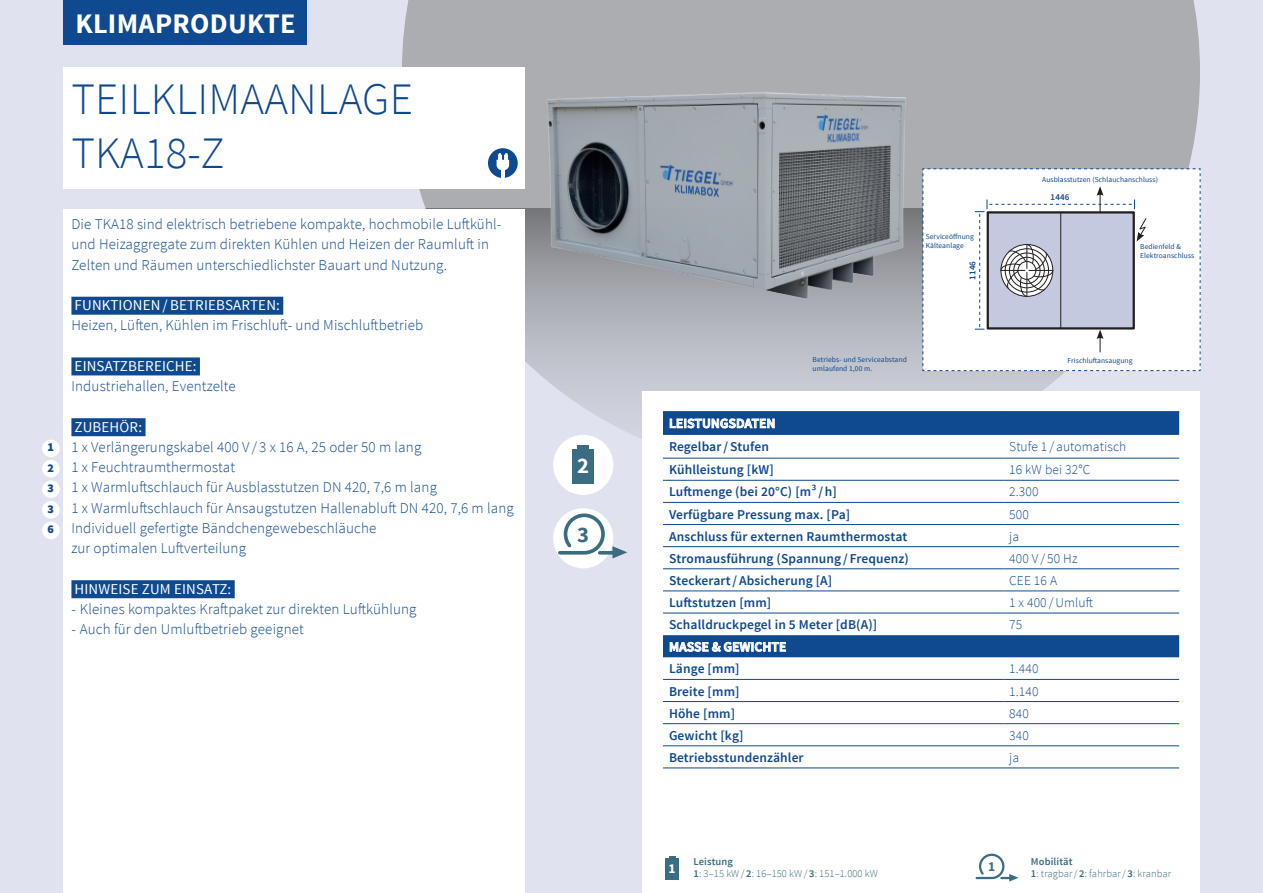
<style>
.page{position:relative;width:1263px;height:893px;background:#e0e3ef}
.page>*{position:absolute;margin:0;border:0;box-sizing:border-box;transform-origin:0 0}
.t1{font:300 45px/54px "Source Sans Pro";letter-spacing:.005em;color:#0f498f}
.t2{font:700 28.2px "Source Sans Pro";letter-spacing:.01em;color:#fff}
.t3{font:700 22.5px "Source Sans Pro";color:#fff}
.t4{font:700 22.5px "Source Sans Pro";color:#3a6d81}
.t5{font:300 15px/20.2px "Source Sans Pro";letter-spacing:.01em;color:#0f498f}
.t6{font:15px "Source Sans Pro";letter-spacing:.01em;color:#fff}
.t7{font:600 13.5px "Source Sans Pro";letter-spacing:.01em;color:#0f498f}
.t8{font:300 13.5px "Source Sans Pro";letter-spacing:.01em;color:#0f498f}
.t9{font:600 13.5px "Source Sans Pro";letter-spacing:.01em;color:#fff}
.t10{font:700 13.5px "Source Sans Pro";color:#fff}
.t11{font:700 13.5px "Source Sans Pro";color:#3a6d81}
.t12{font:900 12px "Source Sans Pro";color:#0f498f}
.t13{font:300 10.5px/12.6px "Source Sans Pro";letter-spacing:.01em;color:#3a6d81}
.t14{font:600 9px "Source Sans Pro";letter-spacing:.01em;color:#0f498f}
.t15{font:7.5px/9px "Source Sans Pro";letter-spacing:.01em;color:#0f498f}
.s1{font-weight:600}
</style>
<div class="page">
<div style="left:402px;top:0;width:798px;height:209px;background:#acadb1"></div>
<svg style="left:524px;top:209px;width:654px;height:263px;fill:#c3c5cf"></svg>
<div style="left:63px;top:67px;width:461px;height:122px;background:#fff"></div>
<div style="left:63px;top:209px;width:461px;height:684px;background:#fff"></div>
<div style="left:642px;top:391px;width:558px;height:502px;background:#fff"></div>
<div style="left:553px;top:435px;width:60px;height:60px;background:#fff;border-radius:50%"></div>
<div style="left:572px;top:449px;width:22px;height:35px;background:#3a6d81"></div>
<div style="left:578px;top:445px;width:11px;height:5px;background:#3a6d81"></div>
<div style="left:553px;top:508px;width:60px;height:60px;background:#fff;border-radius:50%"></div>
<svg style="left:556px;top:512px;width:71px;height:46px"></svg>
<div style="left:665px;top:858px;width:14px;height:21px;background:#3a6d81"></div>
<svg style="left:669px;top:856px;width:7px;height:2px"></svg>
<svg style="left:975px;top:853px;width:43px;height:29px"></svg>
<div style="left:63px;top:0;width:244px;height:45px;background:#0f498f"></div>
<div style="left:71px;top:297px;width:212px;height:18px;background:#0f498f"></div>
<div style="left:71px;top:357px;width:129px;height:18px;background:#0f498f"></div>
<div style="left:71px;top:418px;width:75px;height:18px;background:#0f498f"></div>
<div style="left:71px;top:580px;width:164px;height:18px;background:#0f498f"></div>
<img style="left:530px;top:60px;width:396px;height:255px">
<svg style="left:922px;top:168px;width:279px;height:203px"></svg>
<div style="left:488px;top:148px;width:30px;height:30px;background:#0f498f;border-radius:50%"></div>
<svg style="left:497px;top:153px;width:12px;height:25px"></svg>
<div style="left:42px;top:440px;width:18px;height:17px;background:#fff;border-radius:50%"></div>
<div style="left:42px;top:480px;width:18px;height:18px;background:#fff;border-radius:50%"></div>
<div style="left:42px;top:460px;width:18px;height:17px;background:#fff;border-radius:50%"></div>
<div style="left:42px;top:522px;width:18px;height:17px;background:#fff;border-radius:50%"></div>
<div style="left:42px;top:501px;width:18px;height:18px;background:#fff;border-radius:50%"></div>
<hr style="left:663px;top:411px;width:340px;height:1px;background:#0f498f">
<hr style="left:1003px;top:411px;width:176px;height:1px;background:#0f498f">
<hr style="left:663px;top:458px;width:340px;height:1px;background:#0f498f">
<hr style="left:1003px;top:458px;width:176px;height:1px;background:#0f498f">
<hr style="left:663px;top:480px;width:340px;height:1px;background:#0f498f">
<hr style="left:1003px;top:480px;width:176px;height:1px;background:#0f498f">
<hr style="left:663px;top:502px;width:340px;height:1px;background:#0f498f">
<hr style="left:1003px;top:502px;width:176px;height:1px;background:#0f498f">
<hr style="left:663px;top:524px;width:340px;height:1px;background:#0f498f">
<hr style="left:1003px;top:524px;width:176px;height:1px;background:#0f498f">
<hr style="left:663px;top:568px;width:340px;height:1px;background:#0f498f">
<hr style="left:1003px;top:568px;width:176px;height:1px;background:#0f498f">
<hr style="left:663px;top:591px;width:340px;height:1px;background:#0f498f">
<hr style="left:1003px;top:591px;width:176px;height:1px;background:#0f498f">
<hr style="left:663px;top:546px;width:340px;height:1px;background:#0f498f">
<hr style="left:1003px;top:546px;width:176px;height:1px;background:#0f498f">
<hr style="left:663px;top:613px;width:340px;height:1px;background:#0f498f">
<hr style="left:1003px;top:613px;width:176px;height:1px;background:#0f498f">
<hr style="left:663px;top:679px;width:340px;height:1px;background:#0f498f">
<hr style="left:1003px;top:679px;width:176px;height:1px;background:#0f498f">
<hr style="left:663px;top:701px;width:340px;height:1px;background:#0f498f">
<hr style="left:1003px;top:701px;width:176px;height:1px;background:#0f498f">
<hr style="left:663px;top:723px;width:340px;height:1px;background:#0f498f">
<hr style="left:1003px;top:723px;width:176px;height:1px;background:#0f498f">
<hr style="left:663px;top:745px;width:340px;height:1px;background:#0f498f">
<hr style="left:1003px;top:745px;width:176px;height:1px;background:#0f498f">
<hr style="left:663px;top:768px;width:340px;height:1px;background:#0f498f">
<hr style="left:1003px;top:768px;width:176px;height:1px;background:#0f498f">
<svg style="left:663px;top:412px;width:516px;height:23px"></svg>
<svg style="left:663px;top:635px;width:516px;height:22px"></svg>
<h2 class="t2" style="left:75px;top:6px;width:222px">KLIMAPRODUKTE</h2>
<h1 class="t1" style="left:71px;top:72px;width:343px">TEILKLIMAANLAGE<br>TKA18-Z</h1>
<p class="t12" style="left:47px;top:440px;width:8px">1</p>
<p class="t12" style="left:47px;top:480px;width:8px">3</p>
<p class="t12" style="left:47px;top:460px;width:8px">2</p>
<p class="t12" style="left:47px;top:501px;width:8px">3</p>
<p class="t12" style="left:47px;top:522px;width:8px">6</p>
<p class="t5" style="left:71px;top:214px;width:431px">Die TKA18 sind elektrisch betriebene kompakte, hochmobile Luftkühl&shy;und Heizaggregate zum direkten Kühlen und Heizen der Raumluft in<br>Zelten und Räumen unterschiedlichster Bauart und Nutzung.</p>
<p class="t6" style="left:75px;top:296px;width:207px">FUNKTIONEN/BETRIEBSARTEN:</p>
<p class="t5" style="left:71px;top:315px;width:353px">Heizen, Lüften, Kühlen im Frischluft- und Mischluftbetrieb</p>
<p class="t6" style="left:75px;top:357px;width:123px">EINSATZBEREICHE:</p>
<p class="t5" style="left:71px;top:376px;width:166px">Industriehallen, Eventzelte</p>
<p class="t6" style="left:75px;top:417px;width:69px">ZUBEHÖR:</p>
<p class="t5" style="left:71px;top:437px;width:444px">1 x Verlängerungskabel 400 V / 3 x 16 A, 25 oder 50 m lang<br>1 x Feuchtraumthermostat<br>1 x Warmluftschlauch für Ausblasstutzen DN 420, 7,6 m lang<br>1 x Warmluftschlauch für Ansaugstutzen Hallenabluft DN 420, 7,6 m lang Individuell gefertigte Bändchengewebeschläuche<br>zur optimalen Luftverteilung</p>
<p class="t6" style="left:75px;top:579px;width:158px">HINWEISE ZUM EINSATZ:</p>
<p class="t5" style="left:71px;top:599px;width:347px">- Kleines kompaktes Kraftpaket zur direkten Luftkühlung</p>
<p class="t5" style="left:71px;top:619px;width:234px">- Auch für den Umluftbetrieb geeignet</p>
<h3 class="t3" style="left:577px;top:451px;width:13px">2</h3>
<h3 class="t4" style="left:577px;top:520px;width:13px">3</h3>
<p class="t15" style="left:1042px;top:175px;width:117px">Ausblasstutzen (Schlauchanschluss)</p>
<p class="t15" style="left:926px;top:232px;width:50px">Serviceöffnung<br>Kälteanlage</p>
<p class="t14" style="left:967px;top:280px;width:20px;rotate:-90deg">1146</p>
<p class="t14" style="left:1051px;top:191px;width:20px">1446</p>
<p class="t15" style="left:1140px;top:242px;width:56px">Bedienfeld &amp;<br>Elektroanschluss</p>
<p class="t15" style="left:813px;top:355px;width:96px">Betriebs- und Serviceabstand umlaufend 1,00 m.</p>
<p class="t15" style="left:1067px;top:356px;width:66px">Frischluftansaugung</p>
<p class="t9" style="left:669px;top:415px;width:108px">LEISTUNGSDATEN</p>
<p class="t7" style="left:669px;top:438px;width:101px">Regelbar/ Stufen</p>
<p class="t8" style="left:1009px;top:438px;width:119px">Stufe 1 / automatisch</p>
<p class="t7" style="left:669px;top:461px;width:106px">Kühlleistung [kW]</p>
<p class="t8" style="left:1009px;top:462px;width:83px">16 kW bei 32°C</p>
<p class="t7" style="left:669px;top:483px;width:169px">Luftmenge (bei 20°C) [m³/ h]</p>
<p class="t8" style="left:1009px;top:484px;width:31px">2.300</p>
<p class="t7" style="left:669px;top:505px;width:183px">Verfügbare Pressung max. [Pa]</p>
<p class="t8" style="left:1009px;top:506px;width:21px">500</p>
<p class="t7" style="left:669px;top:528px;width:240px">Anschluss für externen Raumthermostat</p>
<p class="t8" style="left:1009px;top:528px;width:11px">ja</p>
<p class="t7" style="left:669px;top:550px;width:241px">Stromausführung (Spannung / Frequenz)</p>
<p class="t8" style="left:1009px;top:550px;width:70px">400 V / 50 Hz</p>
<p class="t7" style="left:669px;top:572px;width:165px">Steckerart/ Absicherung [A]</p>
<p class="t8" style="left:1009px;top:572px;width:49px">CEE 16 A</p>
<p class="t7" style="left:669px;top:594px;width:104px">Luftstutzen [mm]</p>
<p class="t8" style="left:1009px;top:594px;width:85px">1 x 400 /Umluft</p>
<p class="t7" style="left:669px;top:616px;width:210px">Schalldruckpegel in 5 Meter [dB(A)]</p>
<p class="t8" style="left:1009px;top:616px;width:15px">75</p>
<p class="t9" style="left:669px;top:638px;width:119px">MASSE &amp; GEWICHTE</p>
<p class="t7" style="left:669px;top:660px;width:72px">Länge [mm]</p>
<p class="t8" style="left:1009px;top:661px;width:31px">1.440</p>
<p class="t7" style="left:669px;top:682px;width:72px">Breite [mm]</p>
<p class="t8" style="left:1009px;top:683px;width:31px">1.140</p>
<p class="t7" style="left:669px;top:705px;width:68px">Höhe [mm]</p>
<p class="t8" style="left:1009px;top:705px;width:21px">840</p>
<p class="t7" style="left:669px;top:727px;width:76px">Gewicht [kg]</p>
<p class="t8" style="left:1009px;top:727px;width:21px">340</p>
<p class="t7" style="left:669px;top:749px;width:136px">Betriebsstundenzähler</p>
<p class="t8" style="left:1009px;top:749px;width:11px">ja</p>
<p class="t13" style="left:693px;top:855px;width:186px"><span class="s1">Leistung<br>1</span>: 3–15 kW/ <span class="s1">2</span>: 16–150 kW/ <span class="s1">3</span>: 151–1.000 kW</p>
<p class="t13" style="left:1031px;top:855px;width:142px"><span class="s1">Mobilität<br>1</span>: tragbar/ <span class="s1">2</span>: fahrbar/ <span class="s1">3</span>: kranbar</p>
<p class="t10" style="left:668px;top:860px;width:9px">1</p>
<p class="t11" style="left:988px;top:858px;width:9px">1</p>
</div>
